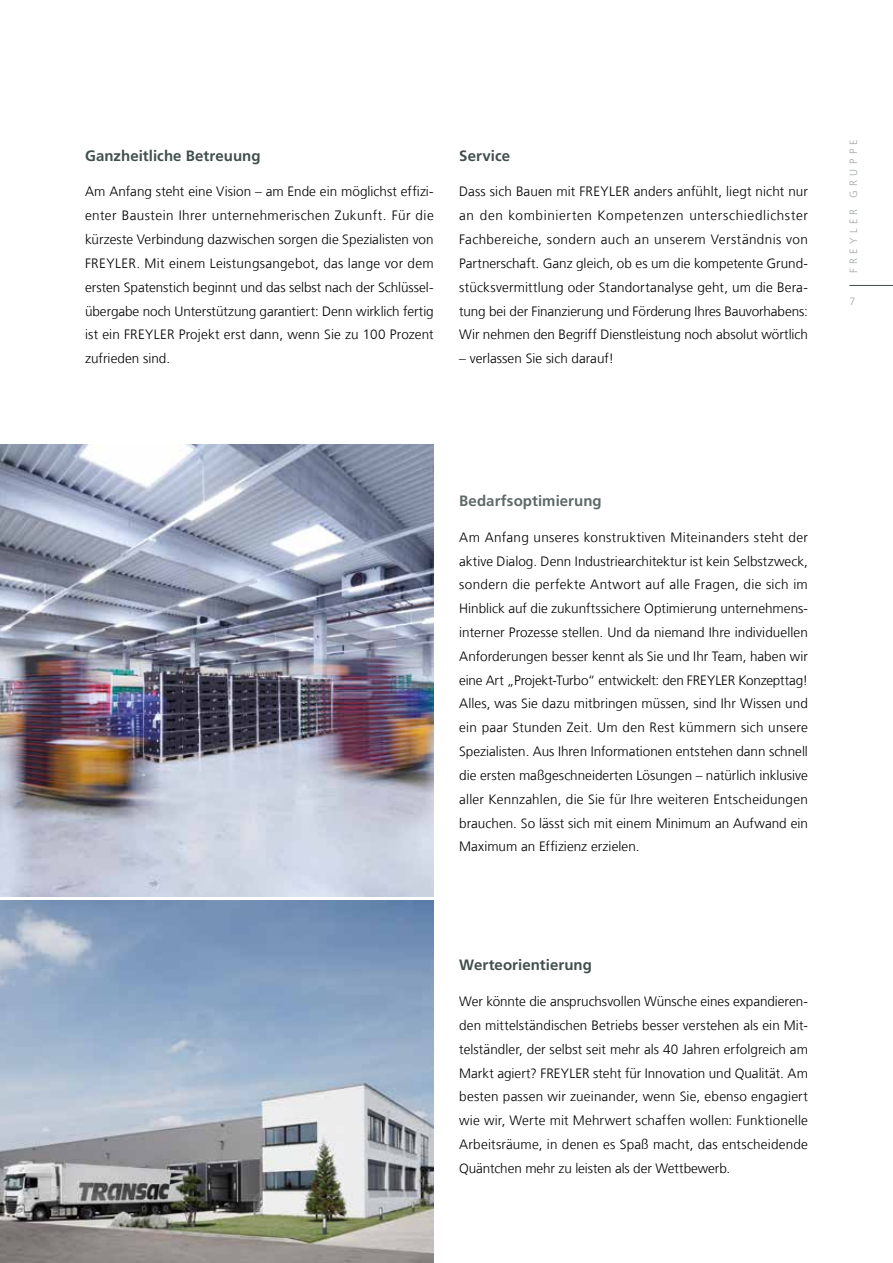
<style>
.page{position:relative;width:893px;height:1263px;background:#fff}
.page>*{position:absolute;margin:0;border:0;box-sizing:border-box;transform-origin:0 0}
.t1{font:700 15px "Frutiger LT Com";letter-spacing:.005em;color:#424e4e}
.t2{font:700 15px "Frutiger LT Com";letter-spacing:.005em;color:#5f6969}
.t3{font:300 13.5px/23.9px "Frutiger LT Com";color:#000;text-align:justify}
.t4{font:300 10.5px "Frutiger LT Com";letter-spacing:.42em;color:#a1a7a7}
</style>
<div class="page">
<hr style="left:849px;top:285px;width:44px;height:1px;background:#424e4e">
<img style="left:0;top:444px;width:434px;height:452px">
<img style="left:0;top:900px;width:434px;height:363px">
<p class="t1" style="left:85px;top:146px;width:177px">Ganzheitliche Betreuung</p>
<p class="t3" style="left:85px;top:180px;width:350px">Am Anfang steht eine Vision – am Ende ein möglichst effizi&shy;enter Baustein Ihrer unternehmerischen Zukunft. Für die kürzeste Verbindung dazwischen sorgen die Spezialisten von FREYLER. Mit einem Leistungsangebot, das lange vor dem ersten Spatenstich beginnt und das selbst nach der Schlüssel&shy;übergabe noch Unterstützung garantiert: Denn wirklich fertig ist ein FREYLER Projekt erst dann, wenn Sie zu 100 Prozent zufrieden sind.</p>
<p class="t1" style="left:459px;top:146px;width:52px">Service</p>
<p class="t3" style="left:459px;top:180px;width:350px">Dass sich Bauen mit FREYLER anders anfühlt, liegt nicht nur an den kombinierten Kompetenzen unterschiedlichster Fachbereiche, sondern auch an unserem Verständnis von Partnerschaft. Ganz gleich, ob es um die kompetente Grund&shy;stücksvermittlung oder Standortanalyse geht, um die Bera&shy;tung bei der Finanzierung und Förderung Ihres Bauvorhabens:<br>Wir nehmen den Begriff Dienstleistung noch absolut wörtlich</p>
<p class="t3" style="left:459px;top:346px;width:156px">– verlassen Sie sich darauf!</p>
<p class="t4" style="left:847px;top:273px;width:135px;rotate:-90deg">FREYLER GRUPPE</p>
<p class="t4" style="left:849px;top:295px;width:7px">7</p>
<p class="t2" style="left:459px;top:492px;width:144px">Bedarfsoptimierung</p>
<p class="t3" style="left:459px;top:525px;width:350px">Am Anfang unseres konstruktiven Miteinanders steht der aktive Dialog. Denn Industriearchitektur ist kein Selbstzweck, sondern die perfekte Antwort auf alle Fragen, die sich im Hinblick auf die zukunftssichere Optimierung unternehmens&shy;interner Prozesse stellen. Und da niemand Ihre individuellen Anforderungen besser kennt als Sie und Ihr Team, haben wir eine Art „Projekt-Turbo“ entwickelt: den FREYLER Konzepttag!<br>Alles, was Sie dazu mitbringen müssen, sind Ihr Wissen und ein paar Stunden Zeit. Um den Rest kümmern sich unsere Spezialisten. Aus Ihren Informationen entstehen dann schnell die ersten maßgeschneiderten Lösungen – natürlich inklusive aller Kennzahlen, die Sie für Ihre weiteren Entscheidungen brauchen. So lässt sich mit einem Minimum an Aufwand ein Maximum an Effizienz erzielen.</p>
<p class="t1" style="left:459px;top:956px;width:134px">Werteorientierung</p>
<p class="t3" style="left:459px;top:989px;width:350px">Wer könnte die anspruchsvollen Wünsche eines expandieren&shy;den mittelständischen Betriebs besser verstehen als ein Mit&shy;telständler, der selbst seit mehr als 40 Jahren erfolgreich am Markt agiert? FREYLER steht für Innovation und Qualität. Am besten passen wir zueinander, wenn Sie, ebenso engagiert wie wir, Werte mit Mehrwert schaffen wollen: Funktionelle Arbeitsräume, in denen es Spaß macht, das entscheidende Quäntchen mehr zu leisten als der Wettbewerb.</p>
</div>
